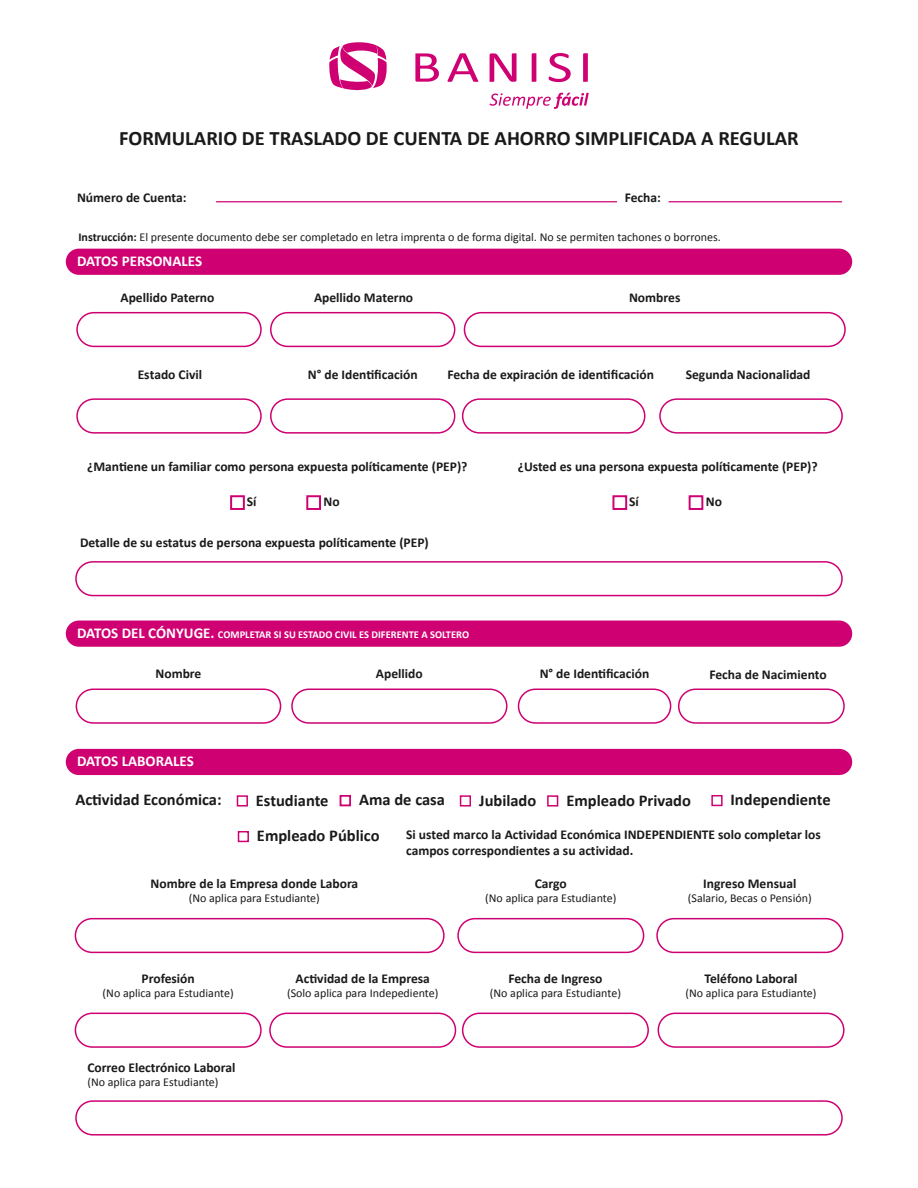
<style>
.page{position:relative;width:918px;height:1188px;background:#fff}
.page>*{position:absolute;margin:0;border:0;box-sizing:border-box;transform-origin:0 0}
.t1{font:700 20.55px "Calibri";color:#1a1a1a}
.t2{font:700 16.5px "Calibri";color:#1a1a1a}
.t3{font:700 15px "Calibri";color:#fff}
.t4{font:700 13.5px/16.2px "Calibri";color:#1a1a1a}
.t5{font:12px "Calibri";color:#1a1a1a}
.t6{font:700 10.5px "Calibri";color:#fff}
.s1{font-weight:700}
.s2{font-size:15px}
</style>
<div class="page">
<svg style="left:329px;top:42px;width:58px;height:49px"></svg>
<svg style="left:549px;top:53px;width:22px;height:29px"></svg>
<svg style="left:583px;top:53px;width:5px;height:29px"></svg>
<svg style="left:532px;top:53px;width:4px;height:29px"></svg>
<svg style="left:490px;top:53px;width:27px;height:29px"></svg>
<svg style="left:447px;top:53px;width:32px;height:29px"></svg>
<svg style="left:415px;top:53px;width:24px;height:29px"></svg>
<svg style="left:490px;top:93px;width:99px;height:16px"></svg>
<div style="left:66px;top:249px;width:786px;height:26px;background:#cf0072;border-radius:13px"></div>
<div style="left:76px;top:312px;width:186px;height:35px;border:2px solid #cf0072;border-radius:17px"></div>
<div style="left:270px;top:312px;width:185px;height:35px;border:2px solid #cf0072;border-radius:17px"></div>
<div style="left:464px;top:312px;width:382px;height:35px;border:2px solid #cf0072;border-radius:17px"></div>
<div style="left:76px;top:398px;width:186px;height:36px;border:2px solid #cf0072;border-radius:17px"></div>
<div style="left:270px;top:398px;width:185px;height:36px;border:2px solid #cf0072;border-radius:17px"></div>
<hr style="left:216px;top:201px;width:401px;height:1px;background:#cf0072">
<hr style="left:669px;top:201px;width:173px;height:1px;background:#cf0072">
<div style="left:462px;top:398px;width:184px;height:36px;border:2px solid #cf0072;border-radius:17px"></div>
<div style="left:659px;top:398px;width:184px;height:36px;border:2px solid #cf0072;border-radius:17px"></div>
<div style="left:75px;top:561px;width:768px;height:35px;border:2px solid #cf0072;border-radius:17px"></div>
<div style="left:612px;top:495px;width:15px;height:15px;border:2px solid #cf0072"></div>
<div style="left:689px;top:495px;width:14px;height:15px;border:2px solid #cf0072"></div>
<div style="left:230px;top:495px;width:15px;height:15px;border:2px solid #cf0072"></div>
<div style="left:306px;top:495px;width:15px;height:15px;border:2px solid #cf0072"></div>
<div style="left:66px;top:621px;width:786px;height:26px;background:#cf0072;border-radius:13px"></div>
<div style="left:76px;top:689px;width:205px;height:35px;border:2px solid #cf0072;border-radius:17px"></div>
<div style="left:291px;top:689px;width:217px;height:35px;border:2px solid #cf0072;border-radius:17px"></div>
<div style="left:518px;top:689px;width:153px;height:35px;border:2px solid #cf0072;border-radius:17px"></div>
<div style="left:678px;top:689px;width:167px;height:35px;border:2px solid #cf0072;border-radius:17px"></div>
<div style="left:75px;top:918px;width:370px;height:35px;border:2px solid #cf0072;border-radius:17px"></div>
<div style="left:457px;top:918px;width:187px;height:35px;border:2px solid #cf0072;border-radius:17px"></div>
<div style="left:656px;top:918px;width:187px;height:35px;border:2px solid #cf0072;border-radius:17px"></div>
<div style="left:75px;top:1013px;width:187px;height:35px;border:2px solid #cf0072;border-radius:17px"></div>
<div style="left:269px;top:1013px;width:187px;height:35px;border:2px solid #cf0072;border-radius:17px"></div>
<div style="left:462px;top:1013px;width:187px;height:35px;border:2px solid #cf0072;border-radius:17px"></div>
<div style="left:658px;top:1013px;width:187px;height:35px;border:2px solid #cf0072;border-radius:17px"></div>
<div style="left:66px;top:749px;width:786px;height:26px;background:#cf0072;border-radius:13px"></div>
<div style="left:237px;top:795px;width:11px;height:12px;border:2px solid #cf0072"></div>
<div style="left:460px;top:795px;width:11px;height:12px;border:2px solid #cf0072"></div>
<div style="left:711px;top:795px;width:12px;height:11px;border:2px solid #cf0072"></div>
<div style="left:547px;top:795px;width:11px;height:12px;border:2px solid #cf0072"></div>
<div style="left:75px;top:1100px;width:768px;height:36px;border:2px solid #cf0072;border-radius:17px"></div>
<div style="left:340px;top:795px;width:11px;height:11px;border:2px solid #cf0072"></div>
<div style="left:238px;top:831px;width:11px;height:11px;border:2px solid #cf0072"></div>
<h1 class="t1" style="left:119px;top:125px;width:681px">FORMULARIO DE TRASLADO DE CUENTA DE AHORRO SIMPLIFICADA A REGULAR</h1>
<p class="t4" style="left:77px;top:189px;width:111px">Número de Cuenta:</p>
<p class="t4" style="left:625px;top:189px;width:38px">Fecha:</p>
<p class="t5" style="left:78px;top:229px;width:644px"><span class="s1">Instrucción:</span> El presente documento debe ser completado en letra imprenta o de forma digital. No se permiten tachones o borrones.</p>
<p class="t3" style="left:77px;top:251px;width:127px">DATOS PERSONALES</p>
<p class="t4" style="left:120px;top:289px;width:96px">Apellido Paterno</p>
<p class="t4" style="left:314px;top:289px;width:101px">Apellido Materno</p>
<p class="t4" style="left:629px;top:289px;width:53px">Nombres</p>
<p class="t4" style="left:138px;top:367px;width:66px">Estado Civil</p>
<p class="t4" style="left:308px;top:367px;width:111px">N° de Identificación</p>
<p class="t4" style="left:447px;top:367px;width:208px">Fecha de expiración de identificación</p>
<p class="t4" style="left:686px;top:367px;width:126px">Segunda Nacionalidad</p>
<p class="t4" style="left:518px;top:458px;width:302px">¿Usted es una persona expuesta políticamente (PEP)?</p>
<p class="t4" style="left:87px;top:458px;width:382px">¿Mantiene un familiar como persona expuesta políticamente (PEP)?</p>
<p class="t4" style="left:247px;top:494px;width:11px">Sí</p>
<p class="t4" style="left:324px;top:494px;width:18px">No</p>
<p class="t4" style="left:629px;top:494px;width:11px">Sí</p>
<p class="t4" style="left:706px;top:494px;width:18px">No</p>
<p class="t4" style="left:80px;top:535px;width:350px">Detalle de su estatus de persona expuesta políticamente (PEP)</p>
<p class="t6" style="left:77px;top:628px;width:394px"><span class="s2">DATOS DEL CÓNYUGE.</span> COMPLETAR SI SU ESTADO CIVIL ES DIFERENTE A SOLTERO</p>
<p class="t4" style="left:155px;top:666px;width:47px">Nombre</p>
<p class="t4" style="left:376px;top:666px;width:48px">Apellido</p>
<p class="t4" style="left:540px;top:666px;width:111px">N° de Identificación</p>
<p class="t4" style="left:709px;top:666px;width:119px">Fecha de Nacimiento</p>
<p class="t3" style="left:77px;top:752px;width:118px">DATOS LABORALES</p>
<p class="t2" style="left:75px;top:789px;width:148px">Actividad Económica:</p>
<p class="t2" style="left:256px;top:790px;width:74px">Estudiante</p>
<p class="t2" style="left:359px;top:789px;width:87px">Ama de casa</p>
<p class="t2" style="left:479px;top:790px;width:59px">Jubilado</p>
<p class="t2" style="left:567px;top:790px;width:126px">Empleado Privado</p>
<p class="t2" style="left:731px;top:789px;width:102px">Independiente</p>
<p class="t4" style="left:406px;top:826px;width:416px">Si usted marco la Actividad Económica INDEPENDIENTE solo completar los campos correspondientes a su actividad.</p>
<p class="t2" style="left:257px;top:825px;width:124px">Empleado Público</p>
<p class="t4" style="left:151px;top:876px;width:209px">Nombre de la Empresa donde Labora</p>
<p class="t5" style="left:189px;top:891px;width:133px">(No aplica para Estudiante)</p>
<p class="t4" style="left:535px;top:876px;width:34px">Cargo</p>
<p class="t5" style="left:485px;top:891px;width:133px">(No aplica para Estudiante)</p>
<p class="t4" style="left:703px;top:876px;width:95px">Ingreso Mensual</p>
<p class="t5" style="left:688px;top:891px;width:125px">(Salario, Becas o Pensión)</p>
<p class="t4" style="left:142px;top:970px;width:55px">Profesión</p>
<p class="t5" style="left:103px;top:985px;width:133px">(No aplica para Estudiante)</p>
<p class="t4" style="left:296px;top:970px;width:136px">Actividad de la Empresa</p>
<p class="t5" style="left:287px;top:985px;width:153px">(Solo aplica para Indepediente)</p>
<p class="t4" style="left:508px;top:970px;width:96px">Fecha de Ingreso</p>
<p class="t5" style="left:490px;top:985px;width:133px">(No aplica para Estudiante)</p>
<p class="t4" style="left:705px;top:970px;width:94px">Teléfono Laboral</p>
<p class="t5" style="left:685px;top:985px;width:133px">(No aplica para Estudiante)</p>
<p class="t4" style="left:87px;top:1059px;width:150px">Correo Electrónico Laboral</p>
<p class="t5" style="left:87px;top:1074px;width:133px">(No aplica para Estudiante)</p>
</div>
